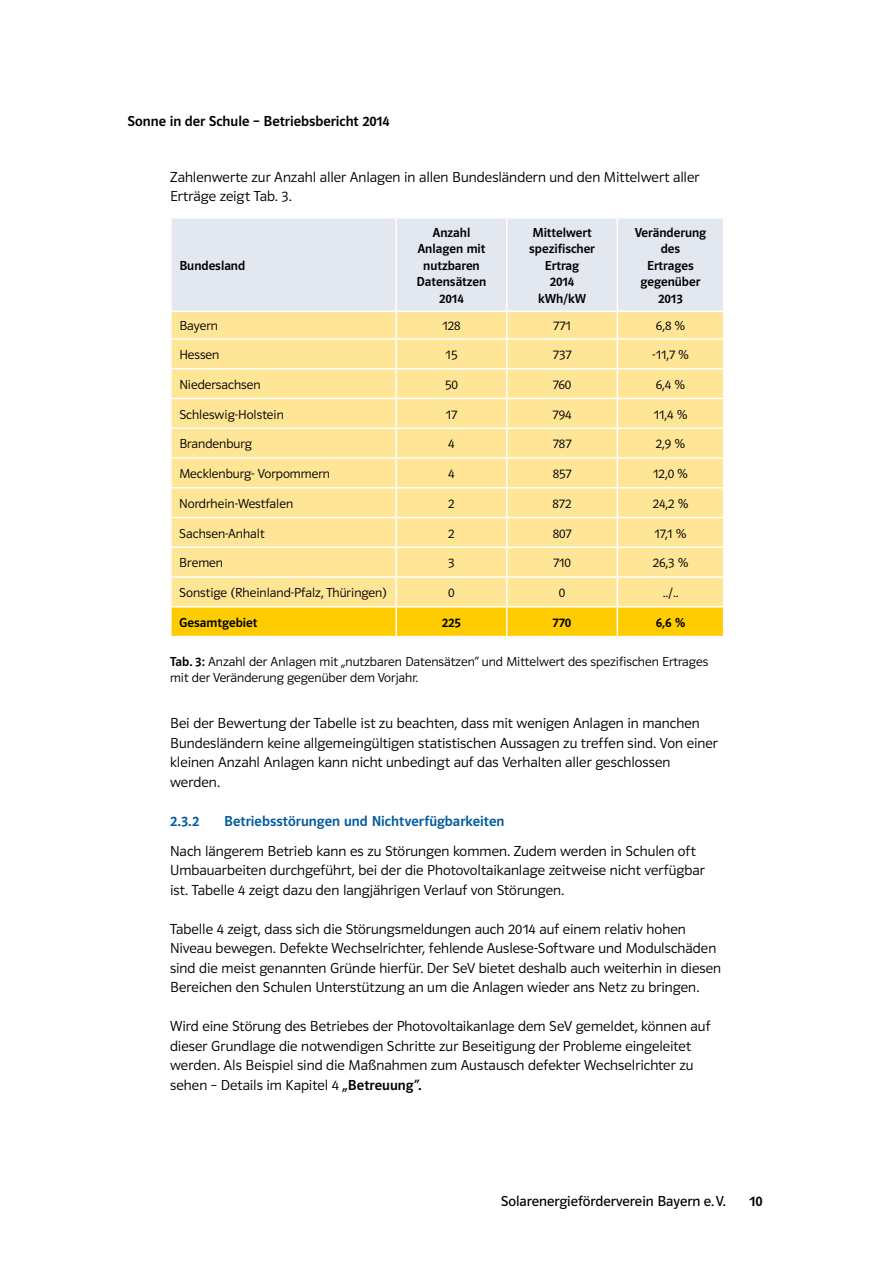
<style>
.page{position:relative;width:893px;height:1263px;background:#fff}
.page>*{position:absolute;margin:0;border:0;box-sizing:border-box;transform-origin:0 0}
.t1{font:15px/19.5px "Polo 11 K Leicht";color:#000}
.t2{font:15px "Polo 11 K Krftg";letter-spacing:.005em;color:#005a9d}
.t3{font:15px "Polo 11 K Krftg";color:#000}
.t4{font:15px "Polo 11 K Buch";color:#000}
.t5{font:13.5px/16.2px "Polo 11 K Leicht";color:#000}
.t6{font:13.5px/16.5px "Polo 11 K Krftg";color:#000;text-align:center}
.s1{font-family:"Polo 11 K Krftg"}
</style>
<div class="page">
<div style="left:172px;top:218px;width:551px;height:92px;background:#e3e7ef"></div>
<hr style="left:395px;top:218px;width:2px;height:92px;background:#fff">
<hr style="left:506px;top:218px;width:1px;height:92px;background:#fff">
<hr style="left:617px;top:218px;width:1px;height:92px;background:#fff">
<svg style="left:171px;top:312px;width:553px;height:324px;background:#fee48e"></svg>
<hr style="left:170px;top:312px;width:2px;height:26px;background:#fff">
<hr style="left:170px;top:340px;width:2px;height:28px;background:#fff">
<hr style="left:170px;top:369px;width:2px;height:29px;background:#fff">
<hr style="left:170px;top:399px;width:2px;height:28px;background:#fff">
<hr style="left:170px;top:429px;width:2px;height:28px;background:#fff">
<hr style="left:170px;top:459px;width:2px;height:28px;background:#fff">
<hr style="left:170px;top:488px;width:2px;height:29px;background:#fff">
<hr style="left:170px;top:518px;width:2px;height:28px;background:#fff">
<hr style="left:170px;top:548px;width:2px;height:28px;background:#fff">
<hr style="left:170px;top:578px;width:2px;height:28px;background:#fff">
<hr style="left:170px;top:607px;width:2px;height:29px;background:#fff">
<p class="t3" style="left:128px;top:113px;width:264px">Sonne in der Schule – Betriebsbericht 2014</p>
<p class="t1" style="left:170px;top:167px;width:531px">Zahlenwerte zur Anzahl aller Anlagen in allen Bundesländern und den Mittelwert aller<br>Erträge zeigt Tab. 3.</p>
<p class="t6" style="left:179px;top:257px;width:67px">Bundesland</p>
<p class="t6" style="left:417px;top:224px;width:71px">Anzahl<br>Anlagen mit nutzbaren<br>Datensätzen<br>2014</p>
<p class="t6" style="left:529px;top:224px;width:67px">Mittelwert spezifischer<br>Ertrag<br>2014 kWh/kW</p>
<p class="t6" style="left:635px;top:224px;width:73px">Veränderung des<br>Ertrages gegenüber<br>2013</p>
<p class="t5" style="left:179px;top:318px;width:40px">Bayern</p>
<p class="t5" style="left:442px;top:318px;width:20px">128</p>
<p class="t5" style="left:553px;top:318px;width:19px">771</p>
<p class="t5" style="left:656px;top:318px;width:31px">6,8 %</p>
<p class="t5" style="left:179px;top:347px;width:42px">Hessen</p>
<p class="t5" style="left:446px;top:347px;width:13px">15</p>
<p class="t5" style="left:553px;top:347px;width:20px">737</p>
<p class="t5" style="left:652px;top:347px;width:38px">-11,7 %</p>
<p class="t5" style="left:179px;top:376px;width:83px">Niedersachsen</p>
<p class="t5" style="left:445px;top:376px;width:14px">50</p>
<p class="t5" style="left:553px;top:376px;width:20px">760</p>
<p class="t5" style="left:656px;top:376px;width:31px">6,4 %</p>
<p class="t5" style="left:179px;top:406px;width:106px">Schleswig-Holstein</p>
<p class="t5" style="left:446px;top:406px;width:13px">17</p>
<p class="t5" style="left:553px;top:406px;width:20px">794</p>
<p class="t5" style="left:654px;top:406px;width:35px">11,4 %</p>
<p class="t5" style="left:179px;top:436px;width:74px">Brandenburg</p>
<p class="t5" style="left:448px;top:436px;width:8px">4</p>
<p class="t5" style="left:553px;top:436px;width:20px">787</p>
<p class="t5" style="left:656px;top:436px;width:31px">2,9 %</p>
<p class="t5" style="left:179px;top:466px;width:152px">Mecklenburg- Vorpommern</p>
<p class="t5" style="left:448px;top:466px;width:8px">4</p>
<p class="t5" style="left:553px;top:466px;width:20px">857</p>
<p class="t5" style="left:653px;top:466px;width:36px">12,0 %</p>
<p class="t5" style="left:179px;top:495px;width:115px">Nordrhein-Westfalen</p>
<p class="t5" style="left:448px;top:495px;width:8px">2</p>
<p class="t5" style="left:553px;top:495px;width:20px">872</p>
<p class="t5" style="left:653px;top:495px;width:37px">24,2 %</p>
<p class="t5" style="left:179px;top:525px;width:87px">Sachsen-Anhalt</p>
<p class="t5" style="left:448px;top:525px;width:8px">2</p>
<p class="t5" style="left:553px;top:525px;width:20px">807</p>
<p class="t5" style="left:654px;top:525px;width:33px">17,1 %</p>
<p class="t5" style="left:179px;top:555px;width:45px">Bremen</p>
<p class="t5" style="left:448px;top:555px;width:8px">3</p>
<p class="t5" style="left:553px;top:555px;width:19px">710</p>
<p class="t5" style="left:653px;top:555px;width:37px">26,3 %</p>
<p class="t5" style="left:179px;top:585px;width:209px">Sonstige (Rheinland-Pfalz, Thüringen)</p>
<p class="t5" style="left:448px;top:585px;width:8px">0</p>
<p class="t5" style="left:559px;top:585px;width:8px">0</p>
<p class="t5" style="left:663px;top:585px;width:17px">../..</p>
<p class="t6" style="left:179px;top:614px;width:80px">Gesamtgebiet</p>
<p class="t6" style="left:442px;top:614px;width:21px">225</p>
<p class="t6" style="left:553px;top:614px;width:20px">770</p>
<p class="t6" style="left:656px;top:614px;width:31px">6,6 %</p>
<p class="t5" style="left:170px;top:653px;width:540px"><span class="s1">Tab. 3:</span> Anzahl der Anlagen mit „nutzbaren Datensätzen“ und Mittelwert des spezifischen Ertrages mit der Veränderung gegenüber dem Vorjahr.</p>
<p class="t1" style="left:170px;top:713px;width:549px">Bei der Bewertung der Tabelle ist zu beachten, dass mit wenigen Anlagen in manchen Bundesländern keine allgemeingültigen statistischen Aussagen zu treffen sind. Von einer kleinen Anzahl Anlagen kann nicht unbedingt auf das Verhalten aller geschlossen werden.</p>
<p class="t2" style="left:170px;top:813px;width:31px">2.3.2</p>
<p class="t2" style="left:224px;top:813px;width:282px">Betriebsstörungen und Nichtverfügbarkeiten</p>
<p class="t1" style="left:170px;top:841px;width:536px">Nach längerem Betrieb kann es zu Störungen kommen. Zudem werden in Schulen oft<br>Umbauarbeiten durchgeführt, bei der die Photovoltaikanlage zeitweise nicht verfügbar ist. Tabelle 4 zeigt dazu den langjährigen Verlauf von Störungen.</p>
<p class="t1" style="left:170px;top:919px;width:553px">Tabelle 4 zeigt, dass sich die Störungsmeldungen auch 2014 auf einem relativ hohen Niveau bewegen. Defekte Wechselrichter, fehlende Auslese-Software und Modulschäden sind die meist genannten Gründe hierfür. Der SeV bietet deshalb auch weiterhin in diesen Bereichen den Schulen Unterstützung an um die Anlagen wieder ans Netz zu bringen.</p>
<p class="t1" style="left:170px;top:1016px;width:542px">Wird eine Störung des Betriebes der Photovoltaikanlage dem SeV gemeldet, können auf dieser Grundlage die notwendigen Schritte zur Beseitigung der Probleme eingeleitet werden. Als Beispiel sind die Maßnahmen zum Austausch defekter Wechselrichter zu sehen – Details im Kapitel 4 <span class="s1">„Betreuung“.</span></p>
<p class="t4" style="left:501px;top:1193px;width:226px">Solarenergieförderverein Bayern e.V.</p>
<p class="t3" style="left:749px;top:1193px;width:15px">10</p>
</div>
